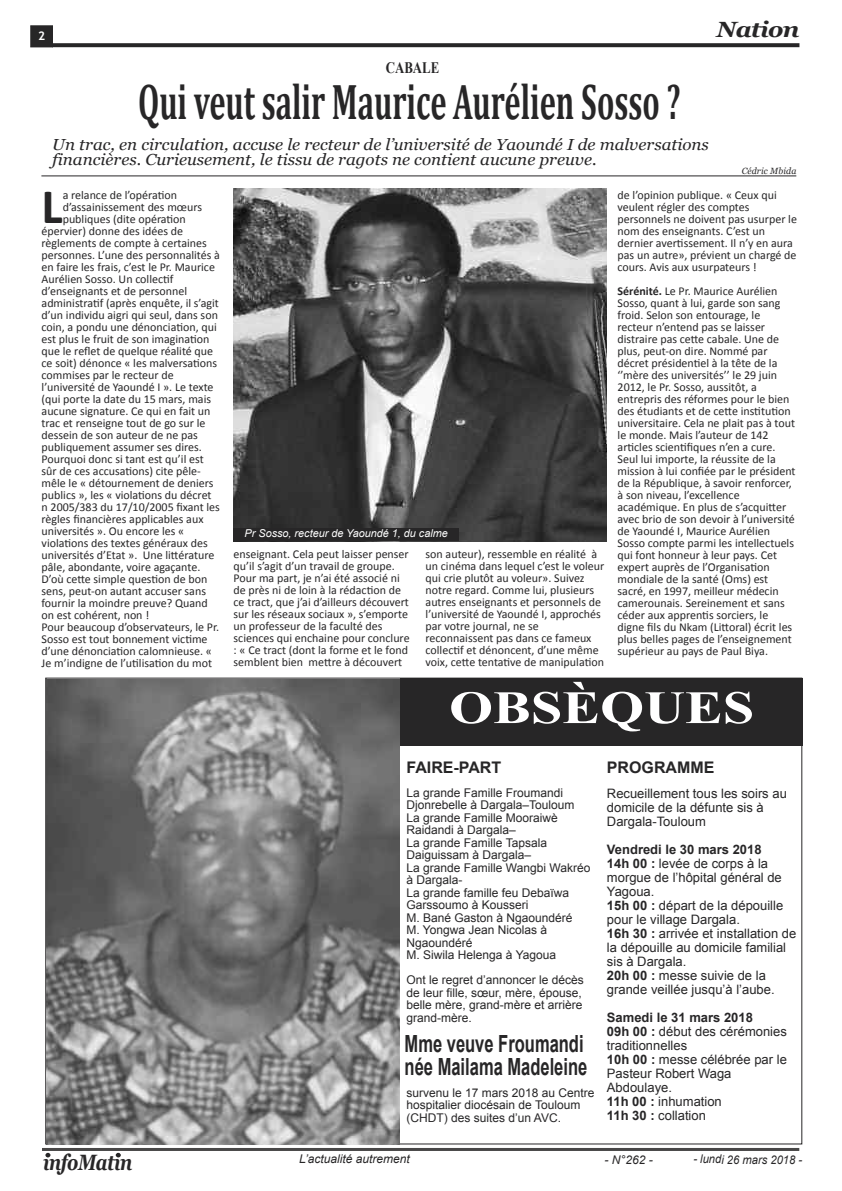
<style>
.page{position:relative;width:842px;height:1191px;background:#fff}
.page>*{position:absolute;margin:0;border:0;box-sizing:border-box;transform-origin:0 0}
.t1{font:700 50.3px "Cambria";color:#272627;scale:.61 1}
.t2{font:700 50px "Calibri";color:#272627}
.t3{font:700 46.4px "Times New Roman";color:#fff;scale:1.22 1}
.t4{font:700 23.6px/23.3px "Arial";color:#272627;scale:.7 1}
.t5{font:italic 700 22.1px "Georgia";letter-spacing:-.025em;color:#272627;scale:.8 1}
.t6{font:italic 700 22px "Georgia";letter-spacing:-.035em;color:#272627;scale:1.1 1}
.t7{font:italic 16px/15px "Georgia";color:#272627;scale:1.06 1}
.t8{font:700 16px "Arial";color:#272627}
.t9{font:700 16px "Times New Roman";color:#272627;scale:.8 1}
.t10{font:13px/14px "Arial";color:#272627}
.t11{font:12px/12px "Calibri";color:#272627}
.t12{font:12px/12.5px "Arial";color:#272627}
.t13{font:italic 12px "Arial";color:#272627}
.t14{font:italic 12px "Arial";color:#272627;scale:.93 1}
.t15{font:700 12px "Trebuchet MS";color:#fff}
.t16{font:italic 10.8px "Arial";color:#fff}
.t17{font:italic 9px "Georgia";letter-spacing:.015em;color:#272627}
.s1{font-weight:700}
</style>
<div class="page">
<svg style="left:53px;top:43px;width:746px;height:4px;background:#313031"></svg>
<div style="left:31px;top:26px;width:21px;height:21px;background:#272627"></div>
<div style="left:30px;top:26px;width:23px;height:21px;border:1px solid #272627"></div>
<svg style="left:46px;top:1152px;width:4px;height:5px"></svg>
<svg style="left:116px;top:1152px;width:5px;height:5px"></svg>
<hr style="left:42px;top:1148px;width:757px;height:3px;background:#484747">
<img style="left:234px;top:189px;width:373px;height:353px">
<hr style="left:41px;top:176px;width:755px;height:1px;background:#272627">
<div style="left:400px;top:678px;width:403px;height:68px;background:#272627"></div>
<img style="left:46px;top:679px;width:354px;height:465px">
<div style="left:233px;top:528px;width:226px;height:12px;background:#272627"></div>
<p class="t15" style="left:38px;top:28px;width:9px">2</p>
<h3 class="t6" style="left:717px;top:17px;width:77px">Nation</h3>
<h3 class="t9" style="left:386px;top:59px;width:68px">CABALE</h3>
<h1 class="t1" style="left:138px;top:71px;width:891px">Qui veut salir Maurice Aurélien Sosso ?</h1>
<h3 class="t7" style="left:52px;top:137px;width:621px">Un trac, en circulation, accuse le recteur de l’université de Yaoundé I de malversations financières. Curieusement, le tissu de ragots ne contient aucune preuve.</h3>
<p class="t17" style="left:742px;top:166px;width:56px">Cédric Mbida</p>
<h2 class="t2" style="left:42px;top:185px;width:23px">L</h2>
<p class="t11" style="left:63px;top:189px;width:116px">a relance de l’opération</p>
<p class="t11" style="left:63px;top:201px;width:141px">d’assainissement des mœurs</p>
<p class="t11" style="left:63px;top:213px;width:125px">publiques (dite opération</p>
<p class="t11" style="left:42px;top:225px;width:143px">épervier) donne des idées de</p>
<p class="t11" style="left:42px;top:237px;width:167px">règlements de compte à certaines</p>
<p class="t11" style="left:42px;top:249px;width:180px">personnes. L’une des personnalités à</p>
<p class="t11" style="left:42px;top:261px;width:175px">en faire les frais, c’est le Pr. Maurice</p>
<p class="t11" style="left:42px;top:273px;width:133px">Aurélien Sosso. Un collectif</p>
<p class="t11" style="left:42px;top:285px;width:147px">d’enseignants et de personnel</p>
<p class="t11" style="left:42px;top:297px;width:179px">administratif (après enquête, il s’agit</p>
<p class="t11" style="left:42px;top:309px;width:178px">d’un individu aigri qui seul, dans son</p>
<p class="t11" style="left:42px;top:321px;width:177px">coin, a pondu une dénonciation, qui</p>
<p class="t11" style="left:42px;top:333px;width:169px">est plus le fruit de son imagination</p>
<p class="t11" style="left:42px;top:345px;width:173px">que le reflet de quelque réalité que</p>
<p class="t11" style="left:42px;top:357px;width:177px">ce soit) dénonce « les malversations</p>
<p class="t11" style="left:42px;top:369px;width:134px">commises par le recteur de</p>
<p class="t11" style="left:42px;top:381px;width:173px">l’université de Yaoundé I ». Le texte</p>
<p class="t11" style="left:42px;top:393px;width:171px">(qui porte la date du 15 mars, mais</p>
<p class="t11" style="left:42px;top:405px;width:170px">aucune signature. Ce qui en fait un</p>
<p class="t11" style="left:42px;top:417px;width:165px">trac et renseigne tout de go sur le</p>
<p class="t11" style="left:42px;top:429px;width:158px">dessein de son auteur de ne pas</p>
<p class="t11" style="left:42px;top:441px;width:162px">publiquement assumer ses dires.</p>
<p class="t11" style="left:42px;top:453px;width:164px">Pourquoi donc si tant est qu’il est</p>
<p class="t11" style="left:42px;top:465px;width:161px">sûr de ces accusations) cite pêle-</p>
<p class="t11" style="left:42px;top:477px;width:173px">mêle le « détournement de deniers</p>
<p class="t11" style="left:42px;top:489px;width:171px">publics », les « violations du décret</p>
<p class="t11" style="left:42px;top:501px;width:180px">n 2005/383 du 17/10/2005 fixant les</p>
<p class="t11" style="left:42px;top:513px;width:163px">règles financières applicables aux</p>
<p class="t11" style="left:42px;top:525px;width:144px">universités ». Ou encore les «</p>
<p class="t11" style="left:42px;top:537px;width:168px">violations des textes généraux des</p>
<p class="t11" style="left:42px;top:549px;width:174px">universités d’Etat ». Une littérature</p>
<p class="t11" style="left:42px;top:561px;width:160px">pâle, abondante, voire agaçante.</p>
<p class="t11" style="left:42px;top:573px;width:167px">D’où cette simple question de bon</p>
<p class="t11" style="left:42px;top:585px;width:166px">sens, peut-on autant accuser sans</p>
<p class="t11" style="left:42px;top:597px;width:168px">fournir la moindre preuve? Quand</p>
<p class="t11" style="left:42px;top:609px;width:109px">on est cohérent, non !</p>
<p class="t11" style="left:42px;top:621px;width:179px">Pour beaucoup d’observateurs, le Pr.</p>
<p class="t11" style="left:42px;top:633px;width:167px">Sosso est tout bonnement victime</p>
<p class="t11" style="left:42px;top:645px;width:172px">d’une dénonciation calomnieuse. «</p>
<p class="t11" style="left:42px;top:657px;width:172px">Je m’indigne de l’utilisation du mot</p>
<p class="t16" style="left:245px;top:527px;width:205px">Pr Sosso, recteur de Yaoundé 1, du calme</p>
<p class="t11" style="left:234px;top:549px;width:178px">enseignant. Cela peut laisser penser qu’il s’agit d’un travail de groupe.<br>Pour ma part, je n’ai été associé ni de près ni de loin à la rédaction de ce tract, que j’ai d’ailleurs découvert sur les réseaux sociaux », s’emporte un professeur de la faculté des sciences qui enchaine pour conclure : « Ce tract (dont la forme et le fond semblent bien mettre à découvert</p>
<p class="t11" style="left:426px;top:549px;width:180px">son auteur), ressemble en réalité à un cinéma dans lequel c’est le voleur qui crie plutôt au voleur». Suivez notre regard. Comme lui, plusieurs autres enseignants et personnels de l’université de Yaoundé I, approchés par votre journal, ne se reconnaissent pas dans ce fameux collectif et dénoncent, d’une même voix, cette tentative de manipulation</p>
<p class="t11" style="left:618px;top:189px;width:181px">de l’opinion publique. « Ceux qui veulent régler des comptes personnels ne doivent pas usurper le nom des enseignants. C’est un dernier avertissement. Il n’y en aura pas un autre», prévient un chargé de cours. Avis aux usurpateurs !</p>
<p class="t11" style="left:617px;top:285px;width:179px"><span class="s1">Sérénité.</span> Le Pr. Maurice Aurélien Sosso, quant à lui, garde son sang froid. Selon son entourage, le recteur n’entend pas se laisser distraire pas cette cabale. Une de plus, peut-on dire. Nommé par décret présidentiel à la tête de la ‘’mère des universités’’ le 29 juin 2012, le Pr. Sosso, aussitôt, a entrepris des réformes pour le bien des étudiants et de cette institution universitaire. Cela ne plait pas à tout le monde. Mais l’auteur de 142 articles scientifiques n’en a cure.<br>Seul lui importe, la réussite de la mission à lui confiée par le président de la République, à savoir renforcer, à son niveau, l’excellence académique. En plus de s’acquitter avec brio de son devoir à l’université de Yaoundé I, Maurice Aurélien Sosso compte parmi les intellectuels qui font honneur à leur pays. Cet expert auprès de l’Organisation mondiale de la santé (Oms) est sacré, en 1997, meilleur médecin camerounais. Sereinement et sans céder aux apprentis sorciers, le digne fils du Nkam (Littoral) écrit les plus belles pages de l’enseignement supérieur au pays de Paul Biya.</p>
<h3 class="t3" style="left:449px;top:681px;width:252px">OBSÈQUES</h3>
<h3 class="t8" style="left:406px;top:758px;width:96px">FAIRE-PART</h3>
<p class="t12" style="left:406px;top:786px;width:185px">La grande Famille Froumandi<br>Djonrebelle à Dargala–Touloum<br>La grande Famille Mooraiwè<br>Raidandi à Dargala–<br>La grande Famille Tapsala<br>Daiguissam à Dargala–<br>La grande Famille Wangbi Wakréo à Dargala-<br>La grande famille feu Debaïwa<br>Garssoumo à Kousseri<br>M. Bané Gaston à Ngaoundéré<br>M. Yongwa Jean Nicolas à<br>Ngaoundéré<br>M. Siwila Helenga à Yagoua</p>
<p class="t12" style="left:406px;top:973px;width:179px">Ont le regret d’annoncer le décès de leur fille, sœur, mère, épouse, belle mère, grand-mère et arrière grand-mère.</p>
<h3 class="t8" style="left:607px;top:758px;width:109px">PROGRAMME</h3>
<p class="t10" style="left:607px;top:786px;width:181px">Recueillement tous les soirs au domicile de la défunte sis à<br>Dargala-Touloum</p>
<p class="t10" style="left:607px;top:842px;width:191px"><span class="s1">Vendredi le 30 mars 2018<br>14h 00 :</span> levée de corps à la morgue de l’hôpital général de<br>Yagoua.<br><span class="s1">15h 00 :</span> départ de la dépouille pour le village Dargala.<br><span class="s1">16h 30 :</span> arrivée et installation de la dépouille au domicile familial sis à Dargala.<br><span class="s1">20h 00 :</span> messe suivie de la grande veillée jusqu’à l’aube.</p>
<p class="t10" style="left:607px;top:1010px;width:181px"><span class="s1">Samedi le 31 mars 2018<br>09h 00 :</span> début des cérémonies traditionnelles<br><span class="s1">10h 00 :</span> messe célébrée par le<br>Pasteur Robert Waga<br>Abdoulaye.<br><span class="s1">11h 00 :</span> inhumation<br><span class="s1">11h 30 :</span> collation</p>
<h3 class="t4" style="left:405px;top:1032px;width:262px">Mme veuve Froumandi née Mailama Madeleine</h3>
<p class="t12" style="left:406px;top:1086px;width:190px">survenu le 17 mars 2018 au Centre hospitalier diocésain de Touloum (CHDT) des suites d’un AVC.</p>
<h3 class="t5" style="left:43px;top:1149px;width:113px">infoMatin</h3>
<p class="t13" style="left:299px;top:1151px;width:112px">L’actualité autrement</p>
<p class="t13" style="left:605px;top:1153px;width:50px">- N°262 -</p>
<p class="t14" style="left:693px;top:1152px;width:119px">- lundi 26 mars 2018 -</p>
</div>
